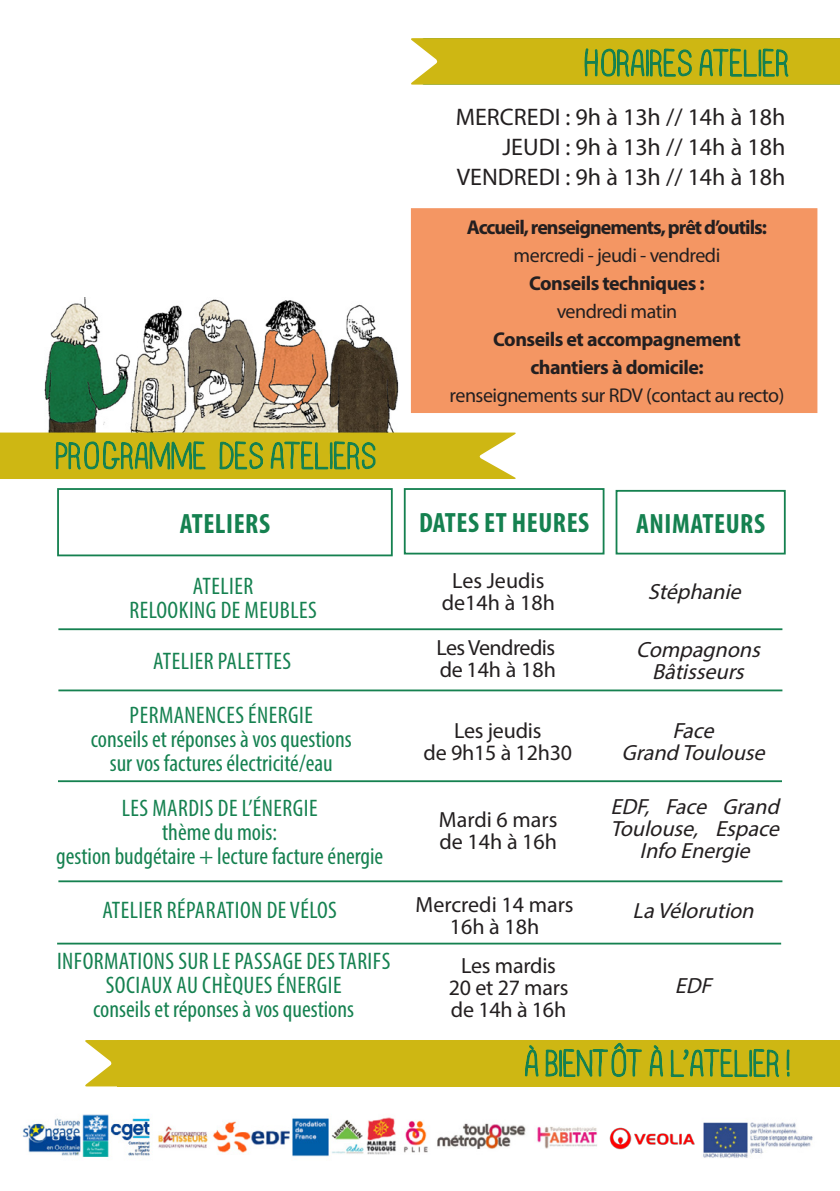
<style>
.page{position:relative;width:840px;height:1191px;background:#fff}
.page>*{position:absolute;margin:0;border:0;box-sizing:border-box;transform-origin:0 0}
.t1{font:700 condensed 28px "Myriad Pro";letter-spacing:.02em;color:#158150}
.t2{font:condensed 24px/24px "Myriad Pro";letter-spacing:.02em;color:#158150;text-align:center}
.t3{font:condensed 24px "Myriad Pro";color:#158150}
.t4{font:24px "Myriad Pro";color:#231f20}
.t5{font:22px "Myriad Pro";letter-spacing:-.01em;color:#231f20}
.t6{font:italic 22px/22px "Myriad Pro";color:#231f20;text-align:center}
.t7{font:20px "Myriad Pro";letter-spacing:-.025em;color:#231f20}
.t8{font:700 20px "Myriad Pro";letter-spacing:-.025em;color:#231f20}
.t9{font:700 20px "Myriad Pro";letter-spacing:-.05em;color:#231f20}
</style>
<div class="page">
<img style="left:44px;top:298px;width:355px;height:134px">
<div style="left:57px;top:488px;width:335px;height:68px;border:2px solid #158150"></div>
<div style="left:411px;top:209px;width:405px;height:203px;background:#f49663"></div>
<div style="left:410px;top:208px;width:407px;height:205px;border:2px solid #f49663"></div>
<div style="left:403px;top:488px;width:201px;height:66px;border:2px solid #158150"></div>
<div style="left:615px;top:490px;width:170px;height:64px;border:2px solid #158150"></div>
<hr style="left:58px;top:628px;width:724px;height:2px;background:#158150">
<hr style="left:58px;top:689px;width:724px;height:2px;background:#158150">
<hr style="left:58px;top:880px;width:724px;height:2px;background:#158150">
<hr style="left:57px;top:942px;width:723px;height:2px;background:#158150">
<hr style="left:58px;top:780px;width:723px;height:2px;background:#158150">
<svg style="left:0;top:432px;width:516px;height:47px;background:#bab323"></svg>
<svg style="left:411px;top:38px;width:428px;height:47px;background:#bab321"></svg>
<div style="left:309px;top:1040px;width:530px;height:46px;background:#ceb713"></div>
<svg style="left:85px;top:1040px;width:557px;height:46px"></svg>
<svg style="left:649px;top:1045px;width:14px;height:32px"></svg>
<svg style="left:670px;top:1049px;width:120px;height:28px"></svg>
<img style="left:22px;top:1114px;width:575px;height:43px">
<img style="left:703px;top:1122px;width:110px;height:36px">
<img style="left:609px;top:1127px;width:86px;height:23px">
<p class="t4" style="left:455px;top:102px;width:331px">MERCREDI : 9h à 13h // 14h à 18h</p>
<p class="t4" style="left:502px;top:132px;width:284px">JEUDI : 9h à 13h // 14h à 18h</p>
<p class="t4" style="left:456px;top:162px;width:330px">VENDREDI : 9h à 13h // 14h à 18h</p>
<p class="t9" style="left:466px;top:214px;width:301px">Accueil, renseignements, prêt d’outils:</p>
<p class="t7" style="left:513px;top:243px;width:208px">mercredi - jeudi - vendredi</p>
<p class="t8" style="left:529px;top:270px;width:177px">Conseils techniques :</p>
<p class="t7" style="left:556px;top:299px;width:122px">vendredi matin</p>
<p class="t8" style="left:493px;top:326px;width:249px">Conseils et accompagnement</p>
<p class="t8" style="left:530px;top:354px;width:175px">chantiers à domicile:</p>
<p class="t7" style="left:449px;top:383px;width:336px">renseignements sur RDV (contact au recto)</p>
<p class="t1" style="left:180px;top:506px;width:92px">ATELIERS</p>
<p class="t2" style="left:193px;top:573px;width:62px">ATELIER</p>
<p class="t2" style="left:129px;top:597px;width:189px">RELOOKING DE MEUBLES</p>
<p class="t2" style="left:153px;top:649px;width:139px">ATELIER PALETTES</p>
<p class="t2" style="left:130px;top:702px;width:185px">PERMANENCES ÉNERGIE</p>
<p class="t3" style="left:91px;top:724px;width:262px">conseils et réponses à vos questions</p>
<p class="t3" style="left:110px;top:748px;width:224px">sur vos factures électricité/eau</p>
<p class="t2" style="left:122px;top:796px;width:197px">LES MARDIS DE L’ÉNERGIE</p>
<p class="t3" style="left:162px;top:818px;width:116px">thème du mois:</p>
<p class="t3" style="left:56px;top:842px;width:328px">gestion budgétaire + lecture facture énergie</p>
<p class="t2" style="left:102px;top:898px;width:236px">ATELIER RÉPARATION DE VÉLOS</p>
<p class="t2" style="left:57px;top:948px;width:334px">INFORMATIONS SUR LE PASSAGE DES TARIFS<br>SOCIAUX AU CHÈQUES ÉNERGIE</p>
<p class="t3" style="left:93px;top:994px;width:262px">conseils et réponses à vos questions</p>
<p class="t1" style="left:419px;top:505px;width:172px">DATES ET HEURES</p>
<p class="t5" style="left:452px;top:567px;width:94px">Les Jeudis</p>
<p class="t5" style="left:441px;top:589px;width:114px">de14h à 18h</p>
<p class="t5" style="left:436px;top:634px;width:120px">Les Vendredis</p>
<p class="t5" style="left:439px;top:656px;width:117px">de 14h à 18h</p>
<p class="t5" style="left:454px;top:716px;width:89px">Les jeudis</p>
<p class="t5" style="left:423px;top:738px;width:150px">de 9h15 à 12h30</p>
<p class="t5" style="left:438px;top:806px;width:120px">Mardi 6 mars</p>
<p class="t5" style="left:439px;top:828px;width:119px">de 14h à 16h</p>
<p class="t5" style="left:415px;top:891px;width:159px">Mercredi 14 mars</p>
<p class="t5" style="left:449px;top:913px;width:91px">16h à 18h</p>
<p class="t5" style="left:461px;top:951px;width:96px">Les mardis</p>
<p class="t5" style="left:448px;top:973px;width:121px">20 et 27 mars</p>
<p class="t5" style="left:450px;top:995px;width:117px">de 14h à 16h</p>
<p class="t1" style="left:636px;top:506px;width:130px">ANIMATEURS</p>
<p class="t6" style="left:647px;top:580px;width:100px">Stéphanie</p>
<p class="t6" style="left:635px;top:638px;width:131px">Compagnons</p>
<p class="t6" style="left:651px;top:660px;width:99px">Bâtisseurs</p>
<p class="t6" style="left:672px;top:719px;width:49px">Face</p>
<p class="t6" style="left:621px;top:741px;width:151px">Grand Toulouse</p>
<p class="t6" style="left:610px;top:794px;width:176px">EDF, Face Grand<br>Toulouse, Espace<br>Info Energie</p>
<p class="t6" style="left:632px;top:899px;width:128px">LaVélorution</p>
<p class="t6" style="left:674px;top:974px;width:44px">EDF</p>
</div>
